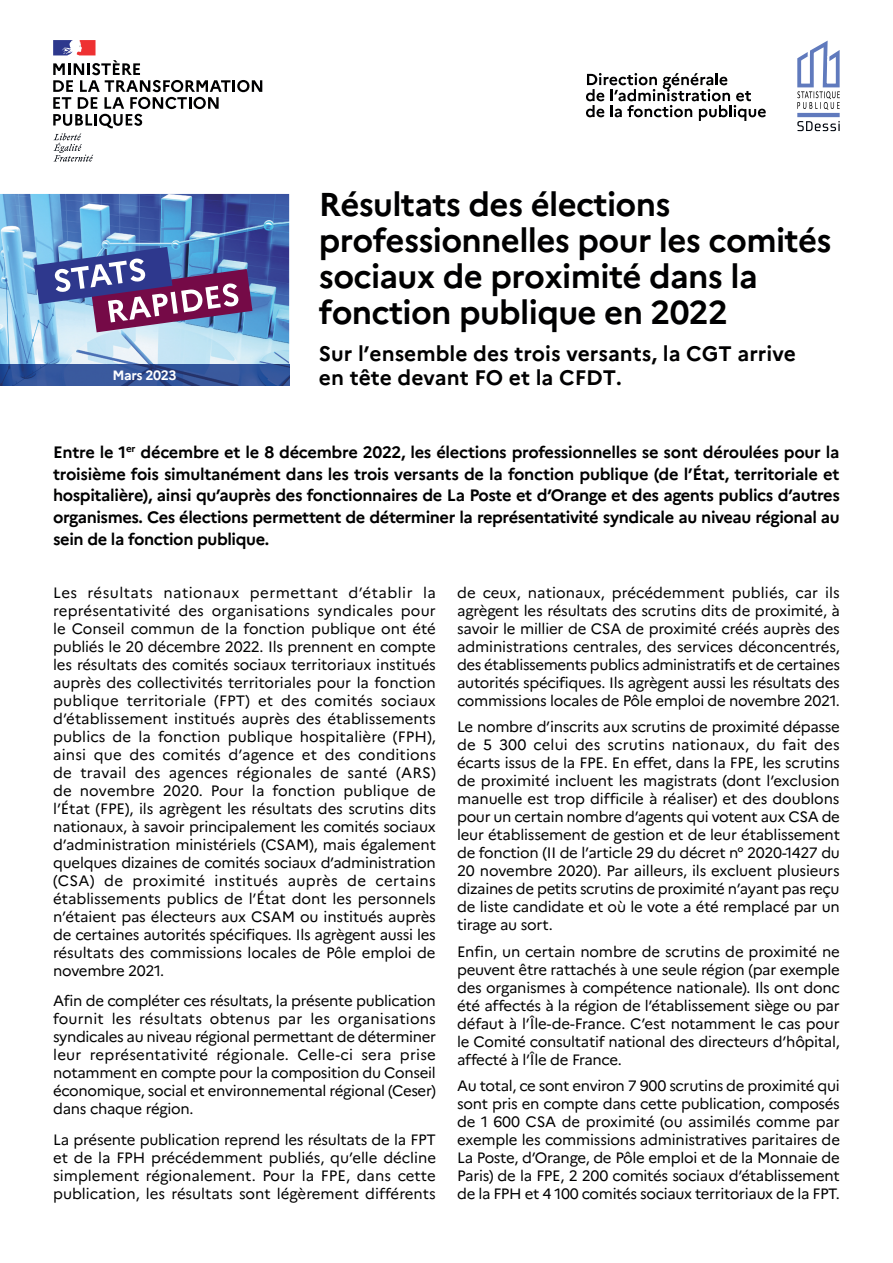
<style>
.page{position:relative;width:893px;height:1263px;background:#fff}
.page>*{position:absolute;margin:0;border:0;box-sizing:border-box;transform-origin:0 0}
.t1{font:700 33px/36px "Marianne";letter-spacing:-.02em;color:#000001}
.t2{font:700 21px/24px "Marianne";color:#000001}
.t3{font:700 16.5px/21.8px "Marianne";letter-spacing:-.025em;color:#000001;text-align:justify}
.t4{font:15px/18px "Marianne";letter-spacing:-.02em;color:#000001;text-align:justify}
.t5{font:700 13.5px "Marianne";letter-spacing:-.03em;color:#fff}
</style>
<div class="page">
<svg style="left:53px;top:40px;width:209px;height:122px"></svg>
<svg style="left:586px;top:73px;width:180px;height:48px"></svg>
<svg style="left:797px;top:121px;width:43px;height:10px"></svg>
<svg style="left:797px;top:41px;width:43px;height:69px"></svg>
<hr style="left:797px;top:113px;width:43px;height:4px;background:#607abd">
<img style="left:0;top:194px;width:289px;height:191px">
<svg style="left:34px;top:247px;width:218px;height:85px;background:#7772a6"></svg>
<p class="t5" style="left:113px;top:369px;width:65px">Mars 2023</p>
<h1 class="t1" style="left:319px;top:189px;width:514px">Résultats des élections professionnelles pour les comités sociaux de proximité dans la fonction publique en 2022</h1>
<h2 class="t2" style="left:319px;top:343px;width:478px">Sur l’ensemble des trois versants, la CGT arrive en tête devant FO et la CFDT.</h2>
<p class="t3" style="left:53px;top:442px;width:788px">Entre le 1<sup>er</sup> décembre et le 8 décembre 2022, les élections professionnelles se sont déroulées pour la troisième fois simultanément dans les trois versants de la fonction publique (de l’État, territoriale et hospitalière), ainsi qu’auprès des fonctionnaires de La Poste et d’Orange et des agents publics d’autres organismes. Ces élections permettent de déterminer la représentativité syndicale au niveau régional au sein de la fonction publique.</p>
<p class="t4" style="left:53px;top:585px;width:384px">Les résultats nationaux permettant d’établir la représentativité des organisations syndicales pour le Conseil commun de la fonction publique ont été publiés le 20 décembre 2022. Ils prennent en compte les résultats des comités sociaux territoriaux institués auprès des collectivités territoriales pour la fonction publique territoriale (FPT) et des comités sociaux d’établissement institués auprès des établissements publics de la fonction publique hospitalière (FPH), ainsi que des comités d’agence et des conditions de travail des agences régionales de santé (ARS) de novembre 2020. Pour la fonction publique de l’État (FPE), ils agrègent les résultats des scrutins dits nationaux, à savoir principalement les comités sociaux d’administration ministériels (CSAM), mais également quelques dizaines de comités sociaux d’administration (CSA) de proximité institués auprès de certains établissements publics de l’État dont les personnels n’étaient pas électeurs aux CSAM ou institués auprès de certaines autorités spécifiques. Ils agrègent aussi les résultats des commissions locales de Pôle emploi de novembre 2021.</p>
<p class="t4" style="left:53px;top:993px;width:384px">Afin de compléter ces résultats, la présente publication fournit les résultats obtenus par les organisations syndicales au niveau régional permettant de déterminer leur représentativité régionale. Celle-ci sera prise notamment en compte pour la composition du Conseil économique, social et environnemental régional (Ceser) dans chaque région.</p>
<p class="t4" style="left:53px;top:1132px;width:384px">La présente publication reprend les résultats de la FPT et de la FPH précédemment publiés, qu’elle décline simplement régionalement. Pour la FPE, dans cette publication, les résultats sont légèrement différents</p>
<p class="t4" style="left:457px;top:585px;width:384px">de ceux, nationaux, précédemment publiés, car ils agrègent les résultats des scrutins dits de proximité, à savoir le millier de CSA de proximité créés auprès des administrations centrales, des services déconcentrés, des établissements publics administratifs et de certaines autorités spécifiques. Ils agrègent aussi les résultats des commissions locales de Pôle emploi de novembre 2021.</p>
<p class="t4" style="left:457px;top:719px;width:384px">Le nombre d’inscrits aux scrutins de proximité dépasse de 5 300 celui des scrutins nationaux, du fait des écarts issus de la FPE. En effet, dans la FPE, les scrutins de proximité incluent les magistrats (dont l’exclusion manuelle est trop difficile à réaliser) et des doublons pour un certain nombre d’agents qui votent aux CSA de leur établissement de gestion et de leur établissement de fonction (II de l’article 29 du décret n° 2020-1427 du 20 novembre 2020). Par ailleurs, ils excluent plusieurs dizaines de petits scrutins de proximité n’ayant pas reçu de liste candidate et où le vote a été remplacé par un tirage au sort.</p>
<p class="t4" style="left:457px;top:944px;width:384px">Enfin, un certain nombre de scrutins de proximité ne peuvent être rattachés à une seule région (par exemple des organismes à compétence nationale). Ils ont donc été affectés à la région de l’établissement siège ou par défaut à l’Île-de-France. C’est notamment le cas pour le Comité consultatif national des directeurs d’hôpital, affecté à l’Île de France.</p>
<p class="t4" style="left:457px;top:1078px;width:384px">Au total, ce sont environ 7 900 scrutins de proximité qui sont pris en compte dans cette publication, composés de 1 600 CSA de proximité (ou assimilés comme par exemple les commissions administratives paritaires de La Poste, d’Orange, de Pôle emploi et de la Monnaie de Paris) de la FPE, 2 200 comités sociaux d’établissement de la FPH et 4 100 comités sociaux territoriaux de la FPT.</p>
</div>
